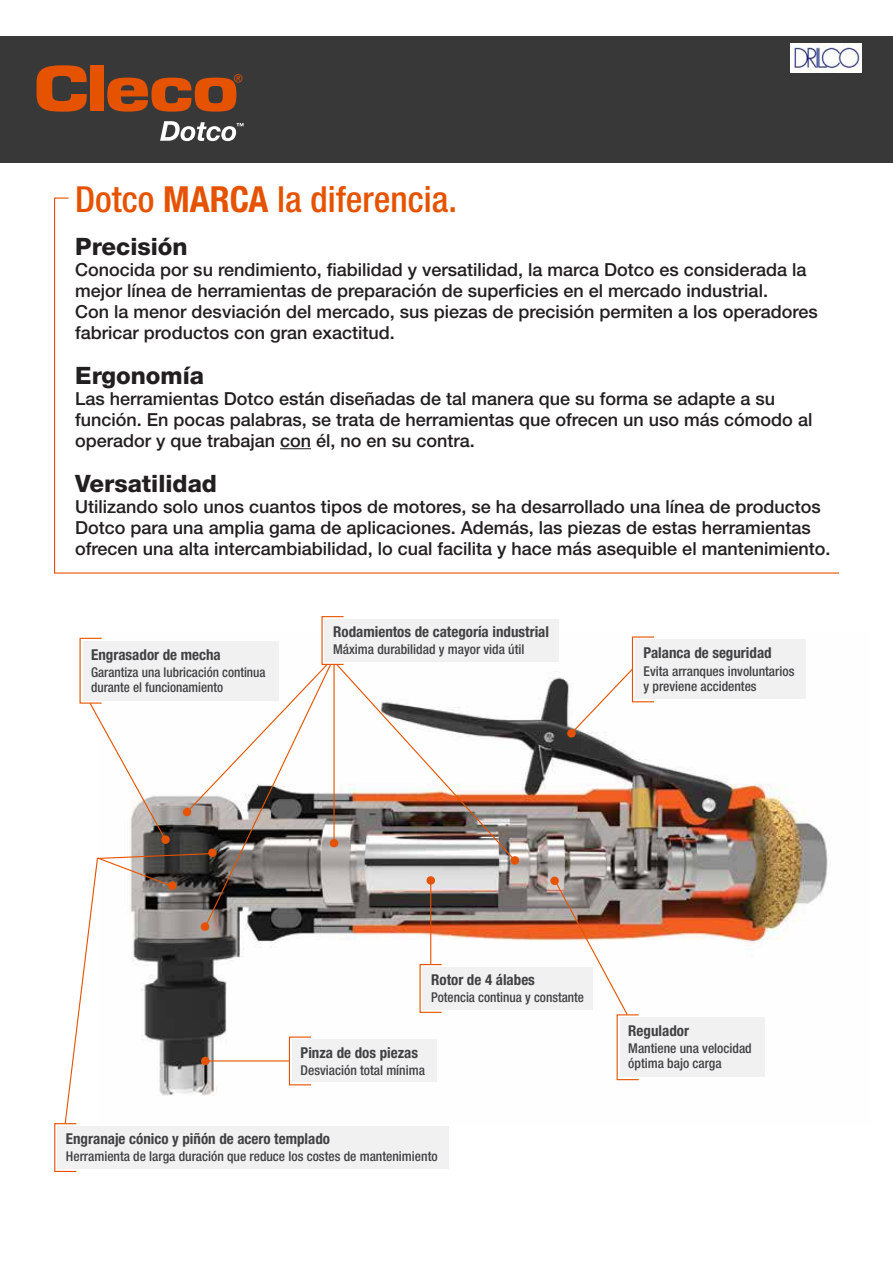
<style>
.page{position:relative;width:893px;height:1263px;background:#fff}
.page>*{position:absolute;margin:0;border:0;box-sizing:border-box;transform-origin:0 0}
.t1{font:500 condensed 36px "Helvetica Neue LT Pro";color:#e65300}
.t2{font:800 24px "Helvetica Neue LT Pro";color:#231f20}
.t3{font:500 18px/21px "Helvetica Neue LT Pro";color:#231f20}
.t4{font:700 condensed 15px "Helvetica Neue LT Pro";color:#414042}
.t5{font:500 condensed 13.5px/15px "Helvetica Neue LT Pro";color:#414042}
.s1{font-weight:700}
</style>
<div class="page">
<img style="left:99px;top:637px;width:729px;height:444px">
<div style="left:0;top:36px;width:892px;height:127px;background:#393839"></div>
<svg style="left:37px;top:65px;width:50px;height:47px"></svg>
<div style="left:91px;top:66px;width:13px;height:45px;background:#e65300"></div>
<svg style="left:107px;top:74px;width:135px;height:38px"></svg>
<svg style="left:160px;top:121px;width:83px;height:20px"></svg>
<svg style="left:54px;top:197px;width:785px;height:377px"></svg>
<svg style="left:553px;top:878px;width:75px;height:138px"></svg>
<div style="left:550px;top:877px;width:9px;height:8px;background:#e65300;border-radius:50%"></div>
<svg style="left:566px;top:668px;width:68px;height:70px"></svg>
<svg style="left:64px;top:663px;width:455px;height:460px"></svg>
<div style="left:54px;top:1123px;width:23px;height:49px;border:1px solid #e65300"></div>
<div style="left:57px;top:1126px;width:391px;height:43px;background:#f1f1f2"></div>
<div style="left:289px;top:1037px;width:22px;height:48px;border:1px solid #e65300"></div>
<div style="left:292px;top:1040px;width:144px;height:42px;background:#f1f1f2"></div>
<div style="left:419px;top:964px;width:23px;height:49px;border:1px solid #e65300"></div>
<div style="left:422px;top:967px;width:170px;height:43px;background:#f1f1f2"></div>
<div style="left:619px;top:1018px;width:145px;height:59px;background:#f1f1f2"></div>
<div style="left:632px;top:636px;width:22px;height:66px;border:1px solid #e65300"></div>
<div style="left:635px;top:640px;width:170px;height:59px;background:#f1f1f2"></div>
<div style="left:83px;top:641px;width:195px;height:59px;background:#f1f1f2"></div>
<div style="left:321px;top:616px;width:23px;height:49px;border:1px solid #e65300"></div>
<div style="left:324px;top:619px;width:235px;height:43px;background:#f1f1f2"></div>
<img style="left:790px;top:44px;width:71px;height:28px">
<h1 class="t1" style="left:75px;top:186px;width:383px">Dotco <span class="s1">MARCA</span> la diferencia.</h1>
<h2 class="t2" style="left:75px;top:238px;width:114px">Precisión</h2>
<p class="t3" style="left:75px;top:261px;width:744px">Conocida por su rendimiento, fiabilidad y versatilidad, la marca Dotco es considerada la mejor línea de herramientas de preparación de superficies en el mercado industrial.<br>Con la menor desviación del mercado, sus piezas de precisión permiten a los operadores fabricar productos con gran exactitud.</p>
<h2 class="t2" style="left:75px;top:367px;width:130px">Ergonomía</h2>
<p class="t3" style="left:75px;top:390px;width:738px">Las herramientas Dotco están diseñadas de tal manera que su forma se adapte a su función. En pocas palabras, se trata de herramientas que ofrecen un uso más cómodo al operador y que trabajan con él, no en su contra.</p>
<h2 class="t2" style="left:75px;top:475px;width:143px">Versatilidad</h2>
<p class="t3" style="left:75px;top:498px;width:756px">Utilizando solo unos cuantos tipos de motores, se ha desarrollado una línea de productos<br>Dotco para una amplia gama de aplicaciones. Además, las piezas de estas herramientas ofrecen una alta intercambiabilidad, lo cual facilita y hace más asequible el mantenimiento.</p>
<p class="t4" style="left:91px;top:649px;width:131px">Engrasador de mecha</p>
<p class="t5" style="left:91px;top:666px;width:176px">Garantiza una lubricación continua durante el funcionamiento</p>
<p class="t4" style="left:333px;top:626px;width:217px">Rodamientos de categoría industrial</p>
<p class="t5" style="left:333px;top:643px;width:193px">Máxima durabilidad y mayor vida útil</p>
<p class="t4" style="left:643px;top:648px;width:130px">Palanca de seguridad</p>
<p class="t5" style="left:643px;top:664px;width:152px">Evita arranques involuntarios y previene accidentes</p>
<p class="t4" style="left:431px;top:974px;width:105px">Rotor de 4 álabes</p>
<p class="t5" style="left:431px;top:991px;width:154px">Potencia continua y constante</p>
<p class="t4" style="left:300px;top:1047px;width:119px">Pinza de dos piezas</p>
<p class="t5" style="left:300px;top:1064px;width:126px">Desviación total mínima</p>
<p class="t4" style="left:66px;top:1134px;width:266px">Engranaje cónico y piñón de acero templado</p>
<p class="t5" style="left:66px;top:1150px;width:373px">Herramienta de larga duración que reduce los costes de mantenimiento</p>
<p class="t4" style="left:628px;top:1026px;width:62px">Regulador</p>
<p class="t5" style="left:628px;top:1042px;width:125px">Mantiene una velocidad óptima bajo carga</p>
</div>
